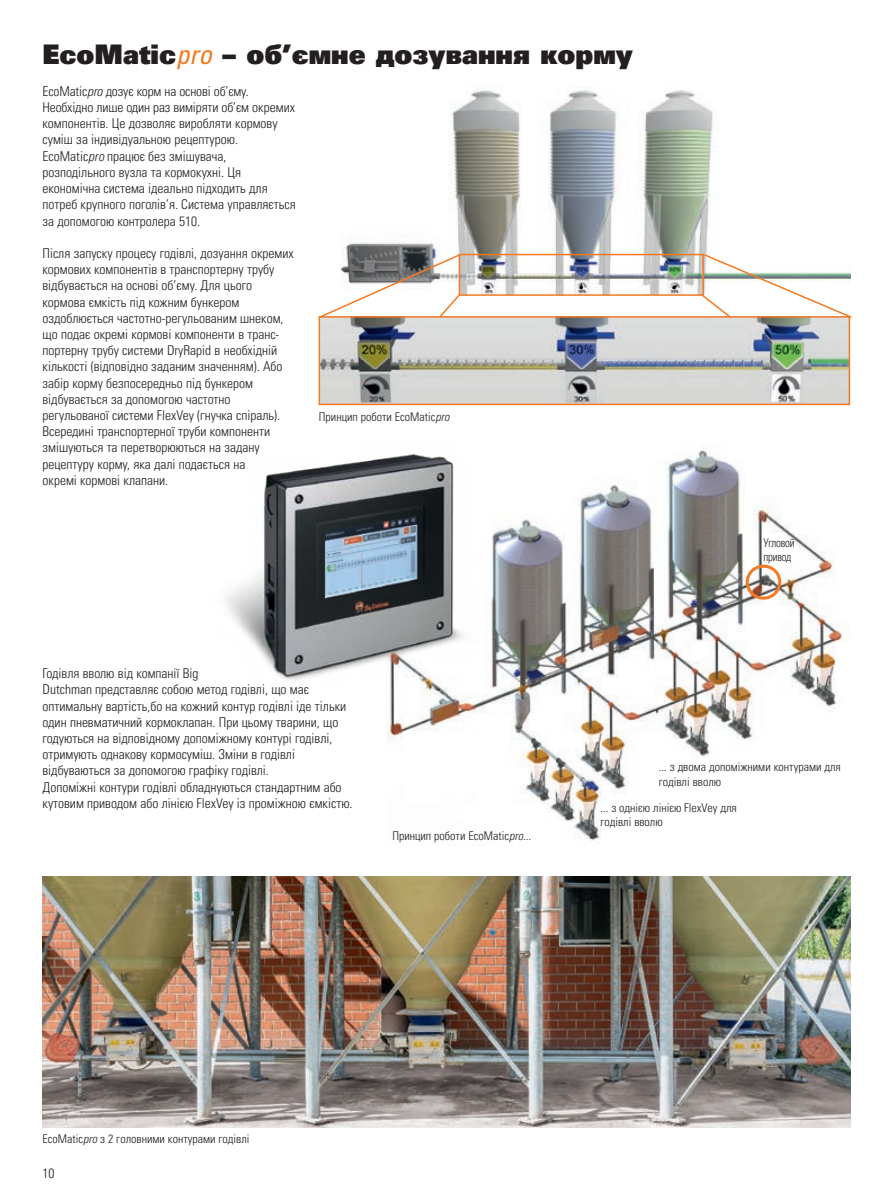
<style>
.page{position:relative;width:893px;height:1191px;background:#fff}
.page>*{position:absolute;margin:0;border:0;box-sizing:border-box;transform-origin:0 0}
.t1{font:27px "Univers LTCYR 85 X Black";color:#231f20}
.t2{font:13.5px/16.2px "Univers LTCYR 47 Light Cond";color:#231f20}
.t3{font:300 condensed 13.5px "Univers LT Std";color:#231f20}
.t4{font:12px/14.4px "Univers LTCYR 47 Light Cond";color:#231f20}
.t5{font:12px/14.4px "Univers LTCYR 47 Light Cond";letter-spacing:-.02em;color:#231f20;scale:.9 1}
.s1{font-family:"Univers LT Std";font-style:italic;font-stretch:condensed;color:#f47921}
.s2{font-family:"Univers LTCYR 47 Light Cond Obl"}
</style>
<div class="page">
<img style="left:387px;top:447px;width:457px;height:394px">
<img style="left:341px;top:89px;width:372px;height:204px">
<img style="left:322px;top:319px;width:525px;height:83px">
<div style="left:319px;top:316px;width:531px;height:89px;border:2px solid #f47921"></div>
<div style="left:459px;top:254px;width:245px;height:42px;border:2px solid #f47921"></div>
<svg style="left:318px;top:253px;width:143px;height:66px"></svg>
<svg style="left:700px;top:253px;width:152px;height:66px"></svg>
<img style="left:43px;top:876px;width:807px;height:251px">
<div style="left:746px;top:564px;width:35px;height:35px;border:3px solid #f47921;border-radius:50%"></div>
<img style="left:225px;top:447px;width:252px;height:241px">
<h1 class="t1" style="left:43px;top:37px;width:592px">EcoMatic<span class="s1">pro</span> – об’ємне дозування корму</h1>
<p class="t2" style="left:43px;top:82px;width:255px">EcoMatic<span class="s2">pro</span> дозує корм на основі об’єму.<br>Необхідно лише один раз виміряти об’єм окремих компонентів. Це дозволяє виробляти кормову суміш за індивідуальною рецептурою.<br>EcoMatic<span class="s2">pro</span> працює без змішувача, розподільного вузла та кормокухні. Ця економічна система ідеально підходить для потреб крупного поголів’я. Система управляється за допомогою контролера 510.</p>
<p class="t2" style="left:43px;top:244px;width:253px">Після запуску процесу годівлі, дозуання окремих кормових компонентів в транспортерну трубу відбувається на основі об’єму. Для цього кормова ємкість під кожним бункером оздоблюється частотно-регульованим шнеком, що подає окремі кормові компоненти в транс&shy;портерну трубу системи DryRapid в необхідній кількості (відповідно заданим значенням). Або забір корму безпосередньо під бункером відбувається за допомогою частотно регульованої системи FlexVey (гнучка спіраль).<br>Всередині транспортерної труби компоненти змішуються та перетворюються на задану рецептуру корму, яка далі подається на<br>окремі кормові клапани.</p>
<p class="t4" style="left:319px;top:409px;width:132px">Принцип роботи EcoMatic<span class="s2">pro</span></p>
<p class="t2" style="left:43px;top:664px;width:312px">Годівля вволю від компанії Big<br>Dutchman представляє собою метод годівлі, що має оптимальну вартість,бо на кожний контур годівлі іде тільки один пневматичний кормоклапан. При цьому тварини, що годуються на відповідному допоміжному контурі годівлі, отримують однакову кормосуміш. Зміни в годівлі відбуваються за допомогою графіку годівлі.<br>Допоміжні контури годівлі обладнуються стандартним або кутовим приводом або лінією FlexVey із проміжною ємкістю.</p>
<p class="t4" style="left:392px;top:828px;width:140px">Принцип роботи EcoMatic<span class="s2">pro...</span></p>
<p class="t5" style="left:763px;top:535px;width:36px">Угловой привод</p>
<p class="t4" style="left:659px;top:759px;width:184px">... з двома допоміжними контурами для годівлі вволю</p>
<p class="t4" style="left:600px;top:799px;width:138px">... з однією лінією FlexVey для годівлі вволю</p>
<p class="t4" style="left:43px;top:1131px;width:208px">EcoMatic<span class="s2">pro</span> з 2 головними контурами годівлі</p>
<p class="t3" style="left:43px;top:1165px;width:13px">10</p>
</div>
